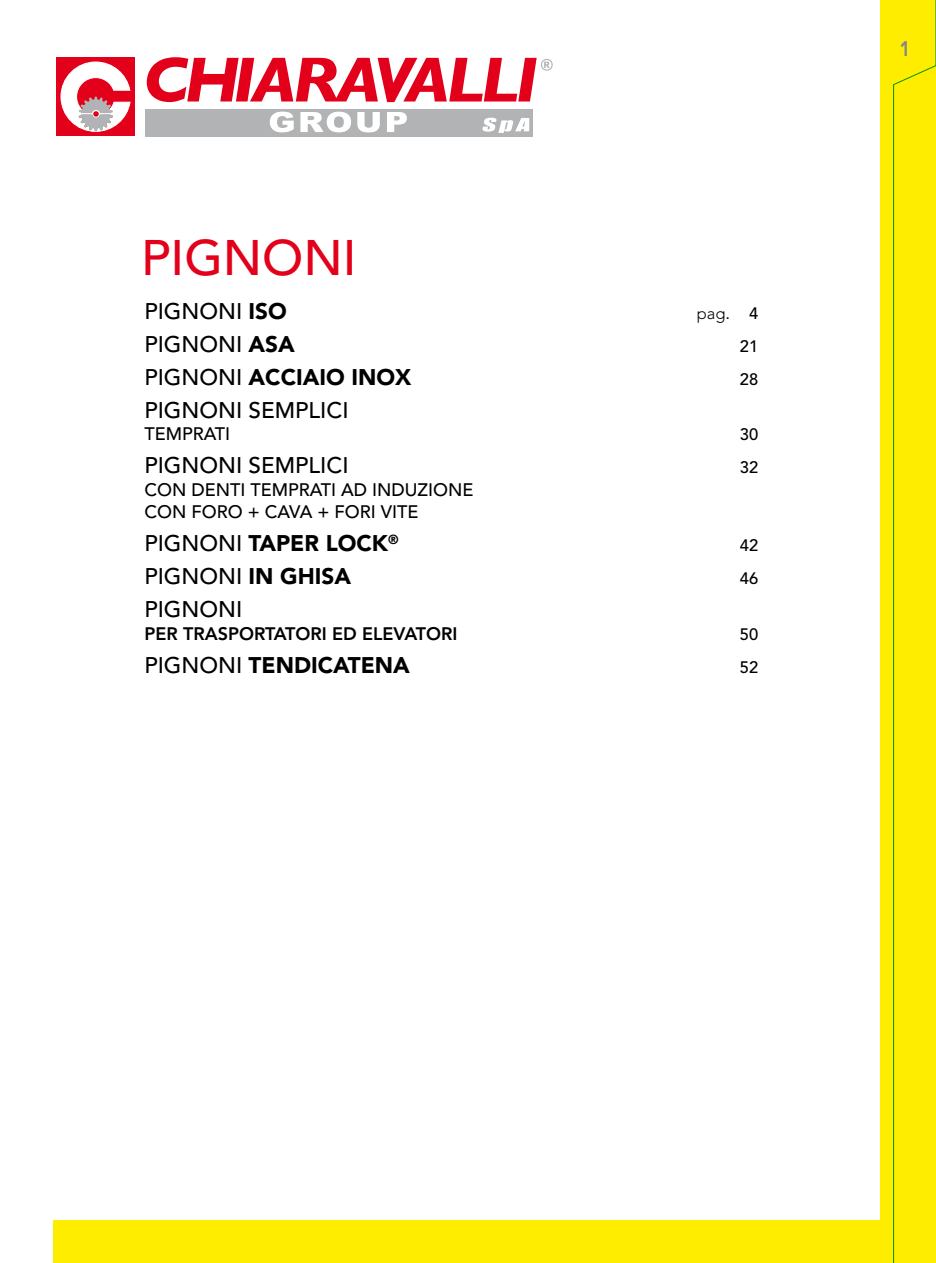
<style>
.page{position:relative;width:936px;height:1263px;background:#fff}
.page>*{position:absolute;margin:0;border:0;box-sizing:border-box;transform-origin:0 0}
.t1{font:500 49.5px "Avenir LT Std";color:#e2001a}
.t2{font:500 22.5px "Avenir LT Std";color:#000}
.t3{font:900 22.5px "Avenir LT Std";color:#000}
.t4{font:900 21px "Avenir LT Std";color:#87888a;scale:.8 1}
.t5{font:500 18px/22.5px "Avenir LT Std";color:#000}
.t6{font:800 18px "Avenir LT Std";color:#000}
.t7{font:500 16.5px "Avenir LT Std";color:#000}
.t8{font:300 16.5px "Avenir LT Std";color:#000}
.s1{font-weight:900}
.s2{font-weight:400}
.s3{font-weight:500}
</style>
<div class="page">
<div style="left:56px;top:58px;width:78px;height:78px;background:#e2001a"></div>
<svg style="left:60px;top:61px;width:71px;height:71px"></svg>
<div style="left:145px;top:109px;width:387px;height:27px;background:#b1b3b4"></div>
<svg style="left:147px;top:57px;width:405px;height:45px"></svg>
<svg style="left:482px;top:118px;width:47px;height:15px"></svg>
<svg style="left:270px;top:112px;width:24px;height:20px"></svg>
<svg style="left:300px;top:112px;width:51px;height:20px"></svg>
<svg style="left:357px;top:112px;width:23px;height:20px"></svg>
<svg style="left:387px;top:112px;width:20px;height:20px"></svg>
<div style="left:54px;top:1220px;width:881px;height:43px;background:#ffed00"></div>
<div style="left:880px;top:0;width:55px;height:1263px;background:#ffed00"></div>
<svg style="left:893px;top:65px;width:42px;height:1198px"></svg>
<h1 class="t1" style="left:141px;top:229px;width:217px">PIGNONI</h1>
<p class="t2" style="left:144px;top:298px;width:144px">PIGNONI <span class="s1">ISO</span></p>
<p class="t8" style="left:696px;top:304px;width:63px">pag<span class="s2">.</span> <span class="s3">4</span></p>
<p class="t2" style="left:144px;top:331px;width:152px">PIGNONI <span class="s1">ASA</span></p>
<p class="t7" style="left:739px;top:337px;width:20px">21</p>
<p class="t3" style="left:144px;top:363px;width:268px"><span class="s3">PIGNONI</span> ACCIAIO INOX</p>
<p class="t7" style="left:739px;top:370px;width:20px">28</p>
<p class="t2" style="left:144px;top:397px;width:206px">PIGNONI SEMPLICI</p>
<p class="t5" style="left:144px;top:423px;width:87px">TEMPRATI</p>
<p class="t7" style="left:739px;top:425px;width:20px">30</p>
<p class="t2" style="left:144px;top:453px;width:206px">PIGNONI SEMPLICI</p>
<p class="t7" style="left:739px;top:458px;width:20px">32</p>
<p class="t5" style="left:144px;top:479px;width:330px">CON DENTI TEMPRATI AD INDUZIONE<br>CON FORO + CAVA + FORI VITE</p>
<p class="t3" style="left:144px;top:530px;width:256px"><span class="s3">PIGNONI</span> TAPER LOCK<sup>®</sup></p>
<p class="t7" style="left:739px;top:536px;width:20px">42</p>
<p class="t2" style="left:144px;top:564px;width:208px">PIGNONI <span class="s1">IN GHISA</span></p>
<p class="t7" style="left:739px;top:569px;width:20px">46</p>
<p class="t2" style="left:144px;top:597px;width:99px">PIGNONI</p>
<p class="t6" style="left:144px;top:623px;width:315px">PER TRASPORTATORI ED ELEVATORI</p>
<p class="t7" style="left:739px;top:625px;width:20px">50</p>
<p class="t3" style="left:144px;top:651px;width:267px"><span class="s3">PIGNONI</span> TENDICATENA</p>
<p class="t7" style="left:739px;top:658px;width:20px">52</p>
<p class="t4" style="left:899px;top:36px;width:14px">1</p>
</div>
